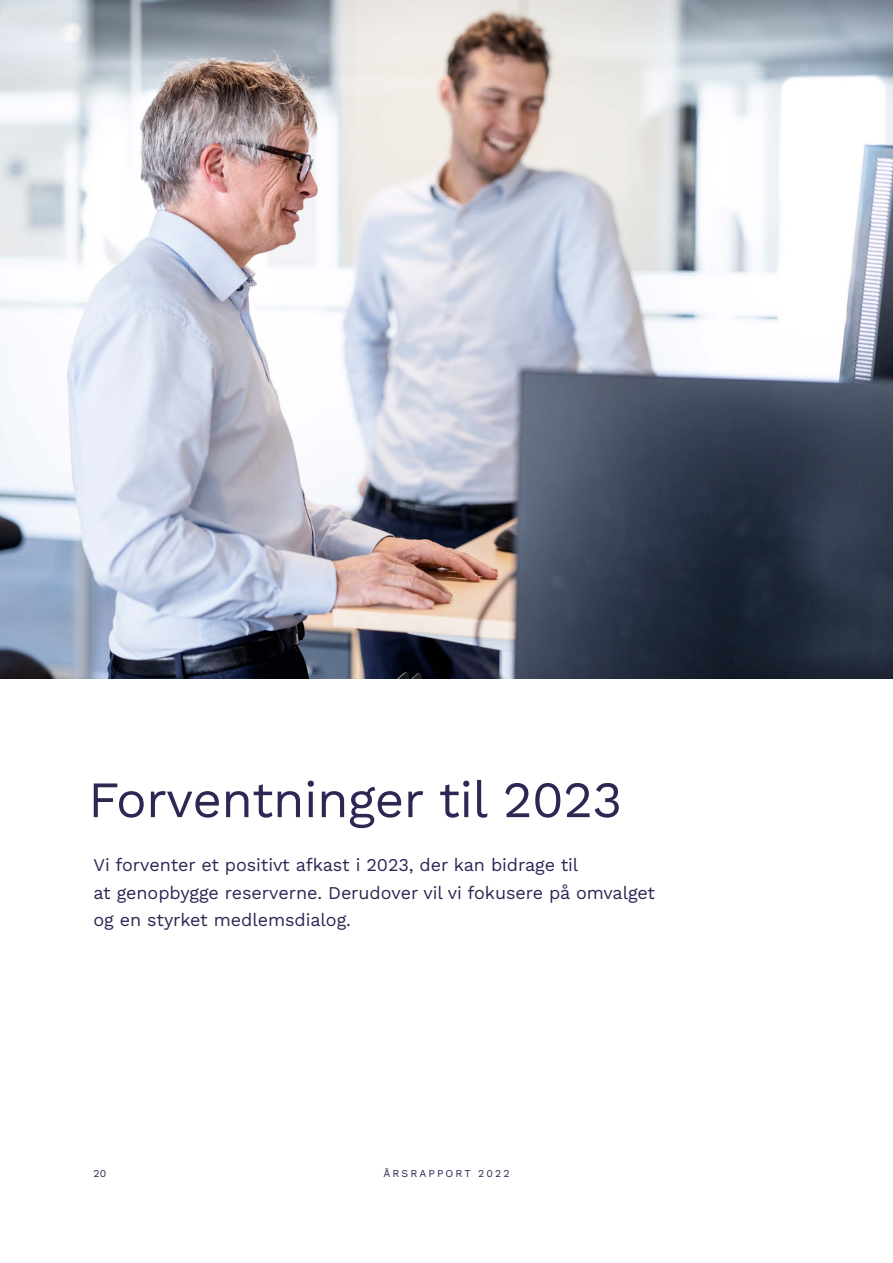
<style>
.page{position:relative;width:893px;height:1263px;background:#fff}
.page>*{position:absolute;margin:0;border:0;box-sizing:border-box;transform-origin:0 0}
.t1{font:51px "Work Sans";letter-spacing:-.01em;color:#2d2754}
.t2{font:18px/27px "Work Sans";letter-spacing:-.005em;color:#2d2754}
.t3{font:10.5px "Work Sans";letter-spacing:.2em;color:#2d2754}
</style>
<div class="page">
<img style="left:0;top:0;width:893px;height:678px">
<h1 class="t1" style="left:88px;top:761px;width:535px">Forventninger til 2023</h1>
<p class="t2" style="left:94px;top:851px;width:563px">Vi forventer et positivt afkast i 2023, der kan bidrage til<br>at genopbygge reserverne. Derudover vil vi fokusere på omvalget og en styrket medlemsdialog.</p>
<p class="t3" style="left:94px;top:1165px;width:14px">20</p>
<p class="t3" style="left:383px;top:1165px;width:128px">ÅRSRAPPORT 2022</p>
</div>
